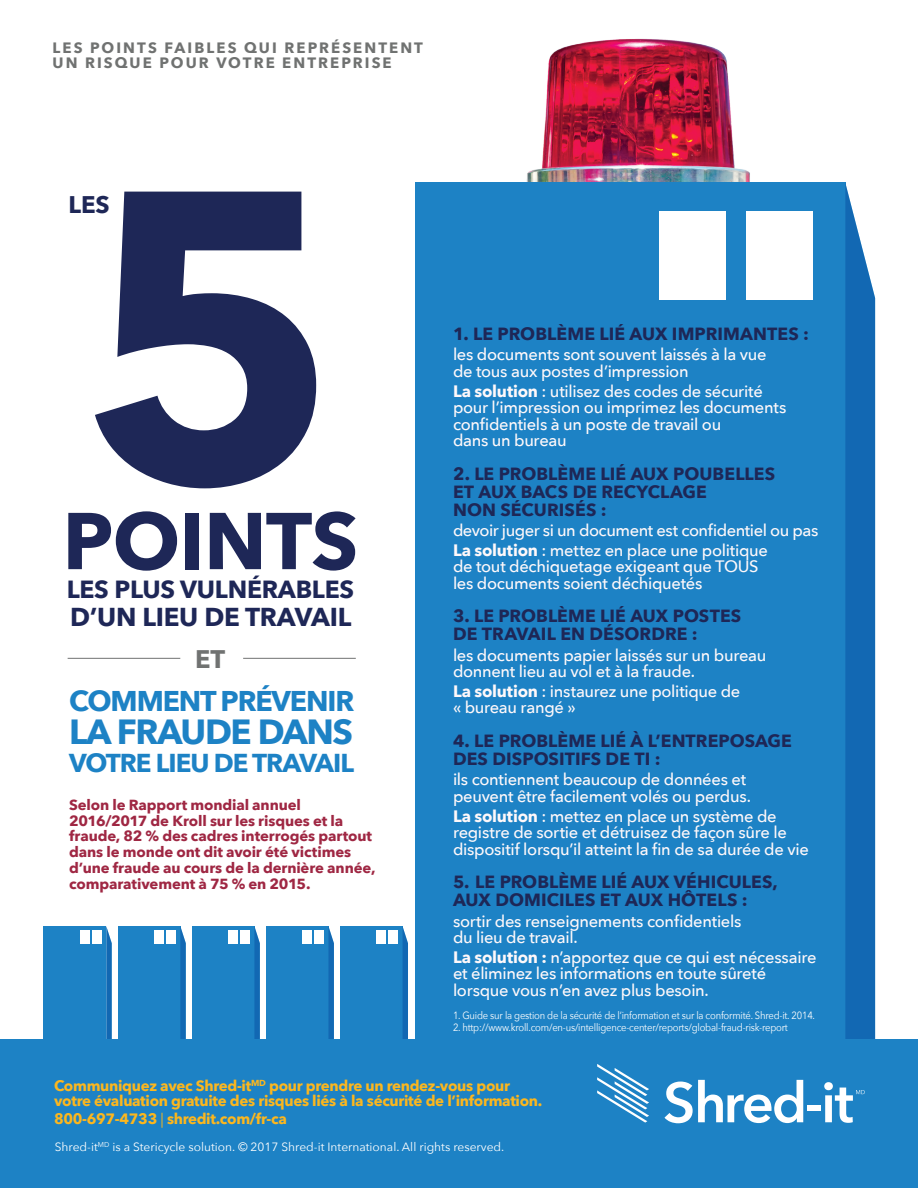
<style>
.page{position:relative;width:918px;height:1188px;background:#fff}
.page>*{position:absolute;margin:0;border:0;box-sizing:border-box;transform-origin:0 0}
.t1{font:700 408.15px "Avenir Next";color:#1e2757}
.t2{font:700 79.5px "Avenir Next";letter-spacing:-.01em;color:#1e2757}
.t3{font:700 34.8px "Avenir Next";letter-spacing:-.04em;color:#1d82c5}
.t4{font:700 28.5px "Avenir Next";letter-spacing:-.04em;color:#1d82c5}
.t5{font:700 25.8px "Avenir Next";letter-spacing:-.04em;color:#1d82c5}
.t6{font:700 25.8px "Avenir Next";letter-spacing:-.01em;color:#1e2757}
.t7{font:700 25.35px "Avenir Next";color:#707271}
.t8{font:700 24.75px "Avenir Next";letter-spacing:-.01em;color:#1e2757}
.t9{font:700 24px "Avenir Next";color:#1e2757}
.t10{font:700 17.7px/18px "Avenir Next";letter-spacing:.005em;color:#1e2757}
.t11{font:500 16.5px/16.5px "Avenir Next";letter-spacing:-.02em;color:#fef8fa}
.t12{font:700 15px/15px "Avenir Next";letter-spacing:-.02em;color:#fcb71e}
.t13{font:700 15px/15px "Avenir Next";letter-spacing:.135em;color:#707271}
.t14{font:700 14.7px/15.8px "Avenir Next";letter-spacing:-.01em;color:#9f2743}
.t15{font:12px "Avenir Next";color:#fff}
.t16{font:10.5px "Avenir Next";letter-spacing:-.02em;color:#fff;scale:.9 1}
.s1{font-weight:700}
.s2{font-weight:400}
</style>
<div class="page">
<img style="left:474px;top:38px;width:317px;height:145px">
<div style="left:415px;top:183px;width:430px;height:1005px;background:#1d82c5"></div>
<div style="left:659px;top:212px;width:67px;height:88px;background:#fff"></div>
<div style="left:746px;top:212px;width:67px;height:88px;background:#fff"></div>
<div style="left:44px;top:926px;width:62px;height:149px;background:#1d82c5"></div>
<div style="left:80px;top:930px;width:9px;height:14px;background:#fff"></div>
<div style="left:92px;top:930px;width:10px;height:14px;background:#fff"></div>
<div style="left:118px;top:926px;width:62px;height:149px;background:#1d82c5"></div>
<div style="left:154px;top:930px;width:10px;height:14px;background:#fff"></div>
<div style="left:166px;top:930px;width:10px;height:14px;background:#fff"></div>
<div style="left:192px;top:926px;width:62px;height:149px;background:#1d82c5"></div>
<div style="left:228px;top:930px;width:10px;height:14px;background:#fff"></div>
<div style="left:240px;top:930px;width:10px;height:14px;background:#fff"></div>
<div style="left:266px;top:926px;width:62px;height:149px;background:#1d82c5"></div>
<div style="left:302px;top:930px;width:10px;height:14px;background:#fff"></div>
<div style="left:314px;top:930px;width:10px;height:14px;background:#fff"></div>
<div style="left:340px;top:926px;width:63px;height:149px;background:#1d82c5"></div>
<div style="left:376px;top:930px;width:10px;height:14px;background:#fff"></div>
<div style="left:389px;top:930px;width:9px;height:14px;background:#fff"></div>
<svg style="left:106px;top:926px;width:6px;height:114px"></svg>
<svg style="left:180px;top:926px;width:6px;height:114px"></svg>
<svg style="left:254px;top:926px;width:6px;height:114px"></svg>
<svg style="left:328px;top:926px;width:6px;height:114px"></svg>
<svg style="left:403px;top:928px;width:5px;height:112px"></svg>
<hr style="left:68px;top:658px;width:112px;height:1px;background:#707271">
<hr style="left:243px;top:658px;width:113px;height:1px;background:#707271">
<div style="left:0;top:1040px;width:918px;height:148px;background:#1d82c5"></div>
<svg style="left:597px;top:1064px;width:52px;height:59px"></svg>
<svg style="left:665px;top:1080px;width:138px;height:43px"></svg>
<div style="left:807px;top:1106px;width:14px;height:5px;background:#fff"></div>
<svg style="left:824px;top:183px;width:51px;height:940px"></svg>
<p class="t13" style="left:52px;top:40px;width:372px">LES POINTS FAIBLES QUI REPRÉSENTENT<br>UN RISQUE POUR VOTRE ENTREPRISE</p>
<h1 class="t1" style="left:79px;top:-16px;width:265px">5</h1>
<h3 class="t9" style="left:69px;top:184px;width:42px">LES</h3>
<h2 class="t2" style="left:63px;top:472px;width:297px">POINTS</h2>
<h3 class="t8" style="left:67px;top:568px;width:289px">LES PLUS VULNÉRABLES</h3>
<h3 class="t6" style="left:70px;top:595px;width:283px">D’UN LIEU DE TRAVAIL</h3>
<h3 class="t7" style="left:195px;top:637px;width:32px">ET</h3>
<h3 class="t4" style="left:69px;top:676px;width:287px">COMMENT PRÉVENIR</h3>
<h3 class="t3" style="left:69px;top:702px;width:286px">LA FRAUDE DANS</h3>
<h3 class="t5" style="left:69px;top:741px;width:286px">VOTRE LIEU DE TRAVAIL</h3>
<p class="t14" style="left:69px;top:797px;width:308px">Selon le Rapport mondial annuel 2016/2017 de Kroll sur les risques et la fraude, 82 % des cadres interrogés partout dans le monde ont dit avoir été victimes d’une fraude au cours de la dernière année, comparativement à 75 % en 2015.</p>
<p class="t10" style="left:453px;top:325px;width:358px">1. LE PROBLÈME LIÉ AUX IMPRIMANTES :</p>
<p class="t11" style="left:453px;top:346px;width:315px">les documents sont souvent laissés à la vue de tous aux postes d’impression</p>
<p class="t11" style="left:453px;top:382px;width:335px"><span class="s1">La solution</span> : utilisez des codes de sécurité pour l’impression ou imprimez les documents confidentiels à un poste de travail ou<br>dans un bureau</p>
<p class="t10" style="left:453px;top:464px;width:324px">2. LE PROBLÈME LIÉ AUX POUBELLES<br>ET AUX BACS DE RECYCLAGE<br>NON SÉCURISÉS :</p>
<p class="t11" style="left:453px;top:520px;width:367px;line-height:19.8px">devoir juger si un document est confidentiel ou pas<br><span class="s1">La solution</span> : mettez en place une politique</p>
<p class="t11" style="left:453px;top:558px;width:307px">de tout déchiquetage exigeant que TOUS les documents soient déchiquetés</p>
<p class="t10" style="left:453px;top:607px;width:290px">3. LE PROBLÈME LIÉ AUX POSTES<br>DE TRAVAIL EN DÉSORDRE :</p>
<p class="t11" style="left:453px;top:646px;width:315px">les documents papier laissés sur un bureau donnent lieu au vol et à la fraude.</p>
<p class="t11" style="left:453px;top:682px;width:289px"><span class="s1">La solution</span> : instaurez une politique de « bureau rangé »</p>
<p class="t10" style="left:453px;top:732px;width:340px">4. LE PROBLÈME LIÉ À L’ENTREPOSAGE<br>DES DISPOSITIFS DE TI :</p>
<p class="t11" style="left:453px;top:771px;width:299px">ils contiennent beaucoup de données et peuvent être facilement volés ou perdus.</p>
<p class="t11" style="left:453px;top:807px;width:357px"><span class="s1">La solution</span> : mettez en place un système de registre de sortie et détruisez de façon sûre le dispositif lorsqu’il atteint la fin de sa durée de vie</p>
<p class="t10" style="left:453px;top:873px;width:326px">5. LE PROBLÈME LIÉ AUX VÉHICULES,<br>AUX DOMICILES ET AUX HÔTELS :</p>
<p class="t11" style="left:453px;top:912px;width:290px">sortir des renseignements confidentiels du lieu de travail.</p>
<p class="t11" style="left:453px;top:948px;width:365px"><span class="s1">La solution :</span> n’apportez que ce qui est nécessaire et éliminez les informations en toute sûreté lorsque vous n’en avez plus besoin.</p>
<p class="t16" style="left:453px;top:1007px;width:404px">1. Guide sur la gestion de la sécurité de l’information et sur la conformité. Shred-it. 2014.</p>
<p class="t16" style="left:453px;top:1019px;width:374px">2. http://www.kroll.com/en-us/intelligence-center/reports/global-fraud-risk-report</p>
<p class="t12" style="left:54px;top:1078px;width:490px">Communiquez avec Shred-it<sup>MD</sup> pour prendre un rendez-vous pour votre évaluation gratuite des risques liés à la sécurité de l’information.</p>
<p class="t12" style="left:54px;top:1111px;width:234px">800-697-4733 <span class="s2">|</span> shredit.com/fr-ca</p>
<p class="t15" style="left:55px;top:1137px;width:451px">Shred-it<sup>MD</sup> is a Stericycle solution. © 2017 Shred-it International. All rights reserved.</p>
</div>
